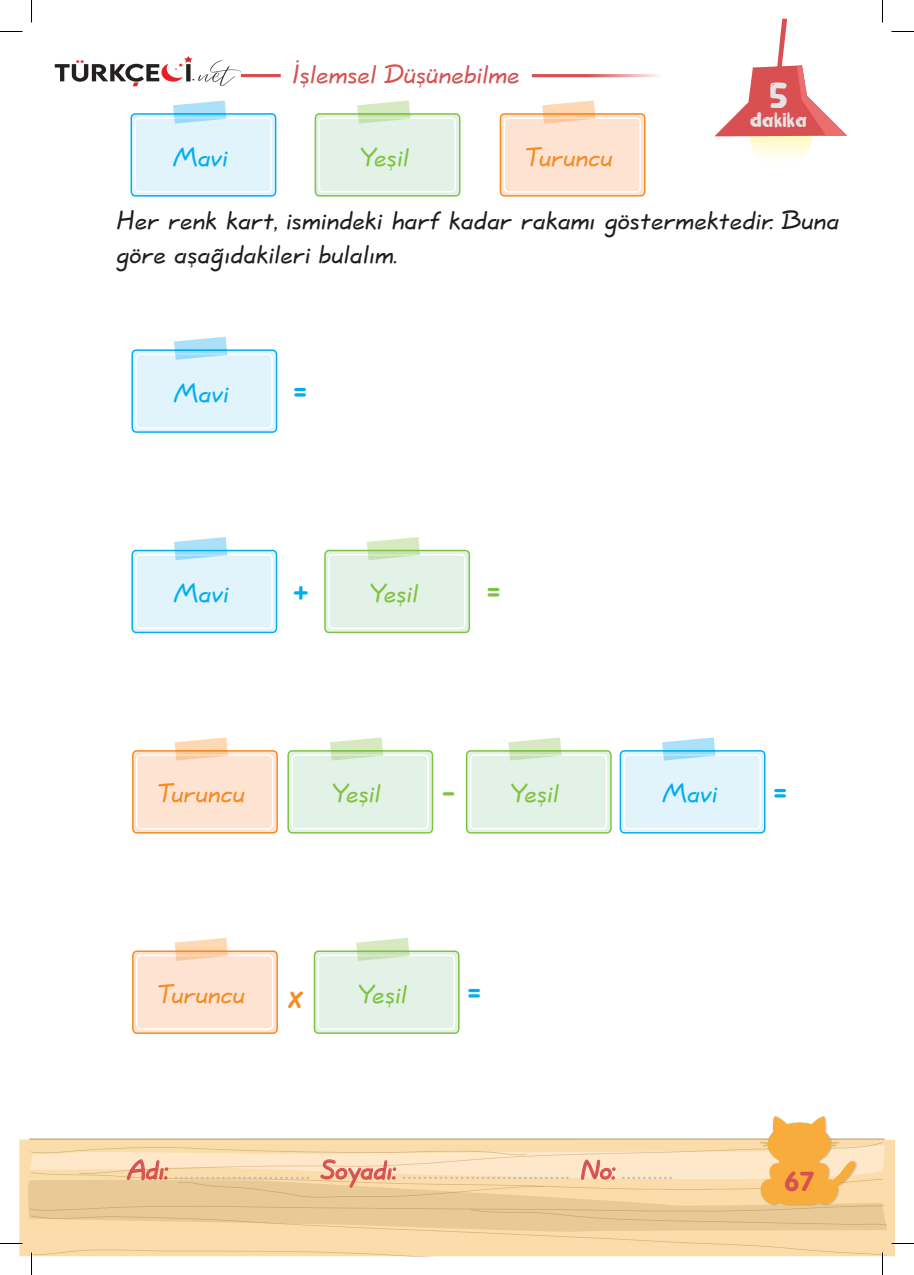
<style>
.page{position:relative;width:914px;height:1275px;background:#fff}
.page>*{position:absolute;margin:0;border:0;box-sizing:border-box;transform-origin:0 0}
.t1{font:45px "Jotter Bold Tr";color:#00aeef}
.t2{font:45px "Jotter Bold Tr";color:#7fc241}
.t3{font:34.5px "Jetmix";color:#e2e4e4}
.t4{font:300 28.5px "ALFABET98";color:#bcb8b8}
.t5{font:28.5px/34.5px "Jotter Bold Tr";letter-spacing:-.01em;color:#1e1e1e}
.t6{font:28.5px "Jotter Bold Tr";letter-spacing:-.01em;color:#f68b1f}
.t7{font:28.5px "Jotter Bold Tr";letter-spacing:-.01em;color:#7fc241}
.t8{font:28.5px "Jotter Bold Tr";letter-spacing:-.01em;color:#d75051}
.t9{font:28.5px "Jotter Bold Tr";letter-spacing:-.01em;color:#00aeef}
.t10{font:27px "VAG Rounded Bold Tr";color:#d75051}
.t11{font:21px "Jetmix";letter-spacing:.025em;color:#e2e4e4}
.s1{font-size:45px}
.s2{color:#7fc241}
.s3{font-family:"Jotter Bold Tr";font-weight:400;color:#d75051}
</style>
<div class="page">
<svg style="left:714px;top:19px;width:133px;height:139px"></svg>
<svg style="left:131px;top:337px;width:146px;height:96px;background:#d6f0fb"></svg>
<svg style="left:131px;top:537px;width:146px;height:96px;background:#d7f1fb"></svg>
<svg style="left:324px;top:537px;width:146px;height:96px;background:#e1f0e0"></svg>
<svg style="left:619px;top:737px;width:146px;height:96px;background:#d8f1fb"></svg>
<svg style="left:287px;top:737px;width:146px;height:96px;background:#e1f1e0"></svg>
<svg style="left:466px;top:737px;width:145px;height:96px;background:#e1f1e1"></svg>
<svg style="left:132px;top:737px;width:146px;height:96px;background:#fde1ce"></svg>
<svg style="left:130px;top:100px;width:146px;height:97px;background:#d7f1fb"></svg>
<svg style="left:314px;top:100px;width:146px;height:97px;background:#e1f0e0"></svg>
<svg style="left:499px;top:100px;width:146px;height:97px;background:#fde1ce"></svg>
<svg style="left:314px;top:938px;width:145px;height:96px;background:#e1f0e0"></svg>
<svg style="left:132px;top:938px;width:146px;height:96px;background:#fde0cd"></svg>
<hr style="left:115px;top:74px;width:166px;height:3px;background:#d75051">
<hr style="left:531px;top:74px;width:166px;height:3px;background:#d75051">
<svg style="left:0;top:31px;width:22px;height:1px"></svg>
<svg style="left:891px;top:31px;width:22px;height:1px"></svg>
<svg style="left:31px;top:0;width:1px;height:22px"></svg>
<svg style="left:882px;top:0;width:1px;height:22px"></svg>
<svg style="left:0;top:1116px;width:913px;height:159px"></svg>
<img style="left:54px;top:56px;width:186px;height:31px">
<p class="t8" style="left:292px;top:59px;width:229px">İşlemsel Düşünebilme</p>
<p class="t9" style="left:173px;top:142px;width:57px">Mavi</p>
<p class="t7" style="left:360px;top:142px;width:50px">Yeşil</p>
<p class="t6" style="left:525px;top:142px;width:90px">Turuncu</p>
<p class="t3" style="left:769px;top:76px;width:19px">5</p>
<p class="t11" style="left:750px;top:108px;width:58px">dakika</p>
<p class="t5" style="left:117px;top:204px;width:724px">Her renk kart, ismindeki harf kadar rakamı göstermektedir. Buna göre aşağıdakileri bulalım.</p>
<p class="t9" style="left:174px;top:378px;width:57px">Mavi</p>
<h1 class="t1" style="left:294px;top:369px;width:15px">=</h1>
<p class="t9" style="left:174px;top:578px;width:57px">Mavi</p>
<h1 class="t1" style="left:293px;top:570px;width:16px">+</h1>
<p class="t7" style="left:370px;top:578px;width:50px">Yeşil</p>
<h1 class="t2" style="left:488px;top:570px;width:15px">=</h1>
<p class="t6" style="left:158px;top:779px;width:90px">Turuncu</p>
<p class="t7" style="left:332px;top:779px;width:50px">Yeşil</p>
<p class="t7" style="left:443px;top:779px;width:118px"><span class="s1">-</span> Yeşil</p>
<p class="t9" style="left:662px;top:779px;width:57px">Mavi</p>
<h1 class="t1" style="left:774px;top:770px;width:15px">=</h1>
<p class="t6" style="left:158px;top:979px;width:251px">Turuncu <span class="s1">x</span> <span class="s2">Yeşil</span></p>
<h1 class="t1" style="left:468px;top:970px;width:15px">=</h1>
<p class="t4" style="left:127px;top:1150px;width:547px"><span class="s3">Adı:</span> .......................... <span class="s3">Soyadı:</span> ................................ <span class="s3">No:</span> ..........</p>
<p class="t10" style="left:784px;top:1165px;width:32px">67</p>
</div>
